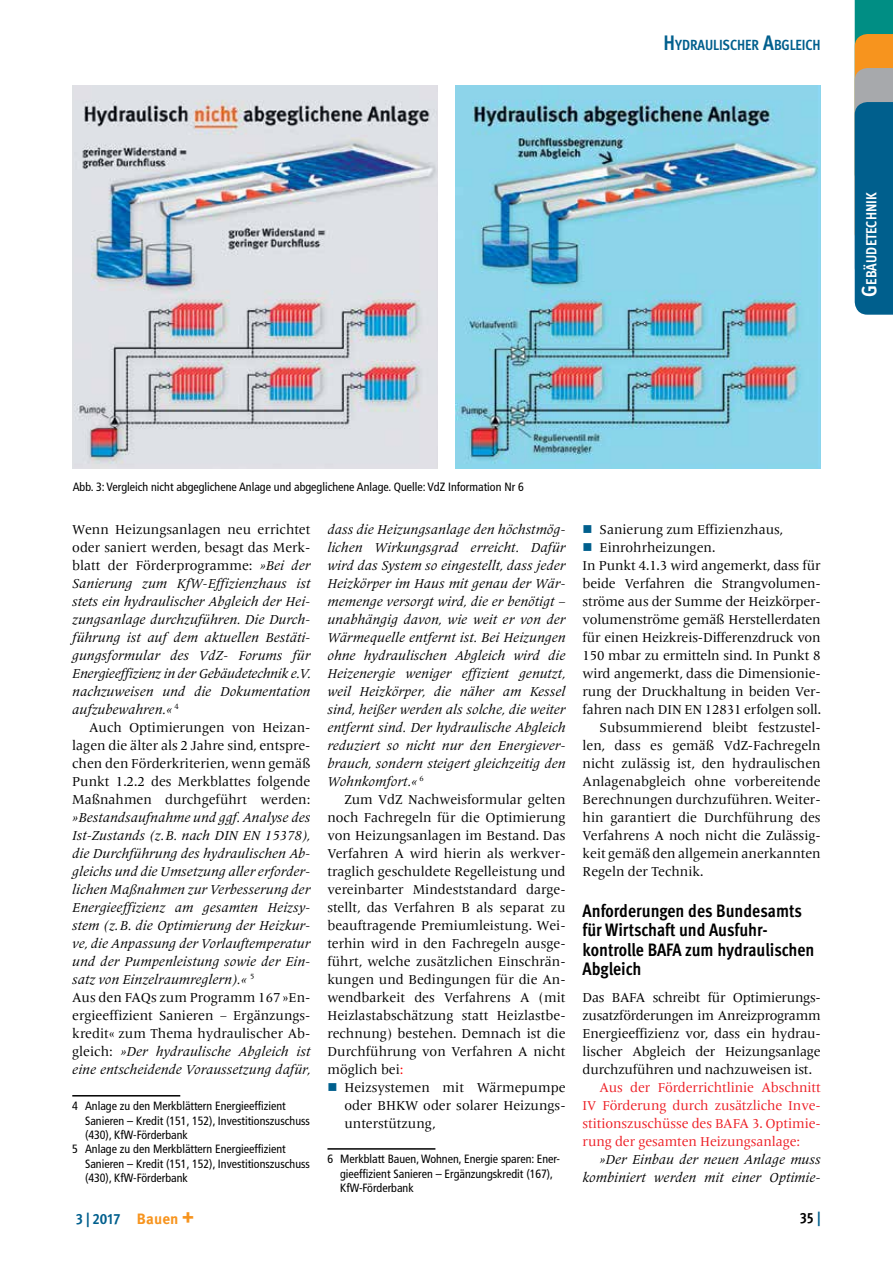
<style>
.page{position:relative;width:893px;height:1263px;background:#fff}
.page>*{position:absolute;margin:0;border:0;box-sizing:border-box;transform-origin:0 0}
.t1{font:700 condensed 18px/19.5px "Meta OT";letter-spacing:-.005em;color:#000}
.t2{font:700 condensed 15px "Meta OT";color:#005f8d}
.t3{font:700 condensed 15px "Meta OT";color:#000}
.t4{font:700 condensed 14.7px "Meta OT";letter-spacing:-.01em;color:#005f8d}
.t5{font:700 condensed 14.7px "Meta OT";letter-spacing:.015em;color:#fff}
.t6{font:13.5px/18px "Frutiger Serif LT Pro";color:#000;text-align:justify}
.t7{font:italic 13.5px/18px "Frutiger Serif LT Pro";color:#000;text-align:justify}
.t8{font:13.5px/18px "Frutiger Serif LT Pro";letter-spacing:-.005em;color:#ed1d24;text-align:justify}
.t9{font:condensed 12px/14.4px "Frutiger LT Std";color:#000}
.s1{font-size:21px}
.s2{font-style:normal}
.s3{color:#f00}
.s4{font-stretch:normal;color:#f7941e}
.s5{font-weight:900;font-stretch:normal;font-size:16.5px;color:#f7941e}
.s6{color:#005f8d}
</style>
<div class="page">
<svg style="left:855px;top:0;width:38px;height:315px;background:#2d7283"></svg>
<hr style="left:72px;top:1095px;width:108px;height:1px;background:#000">
<hr style="left:327px;top:1148px;width:108px;height:2px;background:#000">
<img style="left:74px;top:85px;width:364px;height:383px">
<img style="left:456px;top:85px;width:364px;height:383px">
<p class="t4" style="left:663px;top:35px;width:157px"><span class="s1">H</span>YDRAULISCHER <span class="s1">A</span>BGLEICH</p>
<p class="t5" style="left:862px;top:297px;width:107px;rotate:-90deg"><span class="s1">G</span>EBÄUDETECHNIK</p>
<p class="t9" style="left:73px;top:479px;width:453px">Abb. 3: Vergleich nicht abgeglichene Anlage und abgeglichene Anlage. Quelle: VdZ Information Nr 6</p>
<p class="t7" style="left:72px;top:520px;width:240px"><span class="s2">Wenn Heizungsanlagen neu errichtet oder saniert werden, besagt das Merk&shy;blatt der Förderprogramme:</span> »Bei der Sanierung zum KfW-Effizienzhaus ist stets ein hydraulischer Abgleich der Hei&shy;zungsanlage durchzuführen. Die Durch&shy;führung ist auf dem aktuellen Bestäti&shy;gungsformular des VdZ- Forums für Energieeffizienz in der Gebäudetechnik e.V. nachzuweisen und die Dokumentation aufzubewahren.« <sup>4</sup></p>
<p class="t6" style="left:72px;top:718px;width:240px;text-indent:17px">Auch Optimierungen von Heizan&shy;lagen die älter als 2 Jahre sind, entspre&shy;chen den Förderkriterien, wenn gemäß Punkt 1.2.2 des Merkblattes folgende Maßnahmen durchgeführt werden:</p>
<p class="t7" style="left:72px;top:808px;width:240px;text-align:left">»Bestandsaufnahme und ggf. Analyse des Ist-Zustands (z.B. nach DIN EN 15378), die Durchführung des hydraulischen Ab&shy;gleichs und die Umsetzung aller erforder&shy;lichen Maßnahmen zur Verbesserung der Energieeffizienz am gesamten Heizsy&shy;stem (z.B. die Optimierung der Heizkur&shy;ve, die Anpassung der Vorlauftemperatur und der Pumpenleistung sowie der Ein&shy;satz von Einzelraumreglern).« <sup>5<br></sup><span class="s2">Aus den FAQs zum Programm 167 »En&shy;ergieeffizient Sanieren – Ergänzungs&shy;kredit« zum Thema hydraulischer Ab&shy;gleich:</span> »Der hydraulische Abgleich ist eine entscheidende Voraussetzung dafür,</p>
<p class="t9" style="left:72px;top:1099px;width:215px">4 Anlage zu den Merkblättern Energieeffizient</p>
<p class="t9" style="left:85px;top:1113px;width:226px">Sanieren – Kredit (151, 152), Investitionszuschuss</p>
<p class="t9" style="left:85px;top:1128px;width:104px">(430), KfW-Förderbank</p>
<p class="t9" style="left:72px;top:1142px;width:215px">5 Anlage zu den Merkblättern Energieeffizient</p>
<p class="t9" style="left:85px;top:1156px;width:226px">Sanieren – Kredit (151, 152), Investitionszuschuss</p>
<p class="t9" style="left:85px;top:1171px;width:104px">(430), KfW-Förderbank</p>
<p class="t7" style="left:327px;top:520px;width:240px">dass die Heizungsanlage den höchstmög&shy;lichen Wirkungsgrad erreicht. Dafür wird das System so eingestellt, dass jeder Heizkörper im Haus mit genau der Wär&shy;memenge versorgt wird, die er benötigt – unabhängig davon, wie weit er von der Wärmequelle entfernt ist. Bei Heizungen ohne hydraulischen Abgleich wird die Heizenergie weniger effizient genutzt, weil Heizkörper, die näher am Kessel sind, heißer werden als solche, die weiter entfernt sind. Der hydraulische Abgleich reduziert so nicht nur den Energiever&shy;brauch, sondern steigert gleichzeitig den Wohnkomfort.« <sup>6</sup></p>
<p class="t6" style="left:327px;top:790px;width:240px;text-indent:17px">Zum VdZ Nachweisformular gelten noch Fachregeln für die Optimierung von Heizungsanlagen im Bestand. Das Verfahren A wird hierin als werkver&shy;traglich geschuldete Regelleistung und vereinbarter Mindeststandard darge&shy;stellt, das Verfahren B als separat zu beauftragende Premiumleistung. Wei&shy;terhin wird in den Fachregeln ausge&shy;führt, welche zusätzlichen Einschrän&shy;kungen und Bedingungen für die An&shy;wendbarkeit des Verfahrens A (mit Heizlastabschätzung statt Heizlastbe&shy;rechnung) bestehen. Demnach ist die Durchführung von Verfahren A nicht möglich bei<span class="s3">:</span></p>
<p class="t6" style="left:344px;top:1078px;width:223px">Heizsystemen mit Wärmepumpe oder BHKW oder solarer Heizungs&shy;unterstützung,</p>
<p class="t9" style="left:340px;top:1152px;width:221px;text-indent:-13px">6 Merkblatt Bauen, Wohnen, Energie sparen: Ener&shy;gieeffizient Sanieren – Ergänzungskredit (167),<br>KfW-Förderbank</p>
<p class="t6" style="left:600px;top:520px;width:185px">Sanierung zum Effizienzhaus,</p>
<p class="t6" style="left:600px;top:538px;width:117px">Einrohrheizungen.</p>
<p class="t6" style="left:583px;top:556px;width:240px">In Punkt 4.1.3 wird angemerkt, dass für</p>
<p class="t6" style="left:583px;top:574px;width:240px">beide Verfahren die Strangvolumen-</p>
<p class="t6" style="left:583px;top:592px;width:240px">ströme aus der Summe der Heizkörper-</p>
<p class="t6" style="left:583px;top:610px;width:240px">volumenströme gemäß Herstellerdaten</p>
<p class="t6" style="left:583px;top:628px;width:240px">für einen Heizkreis-Differenzdruck von</p>
<p class="t6" style="left:583px;top:646px;width:240px">150 mbar zu ermitteln sind. In Punkt 8</p>
<p class="t6" style="left:583px;top:664px;width:240px">wird angemerkt, dass die Dimensionie-</p>
<p class="t6" style="left:583px;top:682px;width:240px">rung der Druckhaltung in beiden Ver-</p>
<p class="t6" style="left:583px;top:700px;width:240px">fahren nach DIN EN 12831 erfolgen soll.</p>
<p class="t6" style="left:600px;top:718px;width:223px">Subsummierend bleibt festzustel-</p>
<p class="t6" style="left:583px;top:736px;width:240px">len, dass es gemäß VdZ-Fachregeln</p>
<p class="t6" style="left:583px;top:754px;width:240px">nicht zulässig ist, den hydraulischen</p>
<p class="t6" style="left:583px;top:772px;width:240px">Anlagenabgleich ohne vorbereitende</p>
<p class="t6" style="left:583px;top:790px;width:240px">Berechnungen durchzuführen. Weiter-</p>
<p class="t6" style="left:583px;top:808px;width:240px">hin garantiert die Durchführung des</p>
<p class="t6" style="left:583px;top:826px;width:240px">Verfahrens A noch nicht die Zulässig-</p>
<p class="t6" style="left:583px;top:844px;width:240px">keit gemäß den allgemein anerkannten</p>
<p class="t6" style="left:583px;top:862px;width:122px">Regeln der Technik.</p>
<h1 class="t1" style="left:583px;top:901px;width:233px">Anforderungen des Bundesamts für Wirtschaft und Ausfuhr&shy;kontrolle BAFA zum hydraulischen<br>Abgleich</h1>
<p class="t6" style="left:583px;top:988px;width:240px">Das BAFA schreibt für Optimierungs&shy;zusatzförderungen im Anreizprogramm Energieeffizienz vor, dass ein hydrau&shy;lischer Abgleich der Heizungsanlage durchzuführen und nachzuweisen ist.</p>
<p class="t8" style="left:583px;top:1078px;width:240px;text-indent:17px">Aus der Förderrichtlinie Abschnitt IV Förderung durch zusätzliche Inve&shy;stitionszuschüsse des BAFA 3. Optimie&shy;rung der gesamten Heizungsanlage:</p>
<p class="t7" style="left:583px;top:1150px;width:240px;text-align:right">»Der Einbau der neuen Anlage muss kombiniert werden mit einer Optimie-</p>
<p class="t2" style="left:76px;top:1209px;width:120px">3 | 2017 <span class="s4">Bauen</span> <span class="s5">+</span></p>
<p class="t3" style="left:800px;top:1208px;width:22px">35 <span class="s6">|</span></p>
</div>
